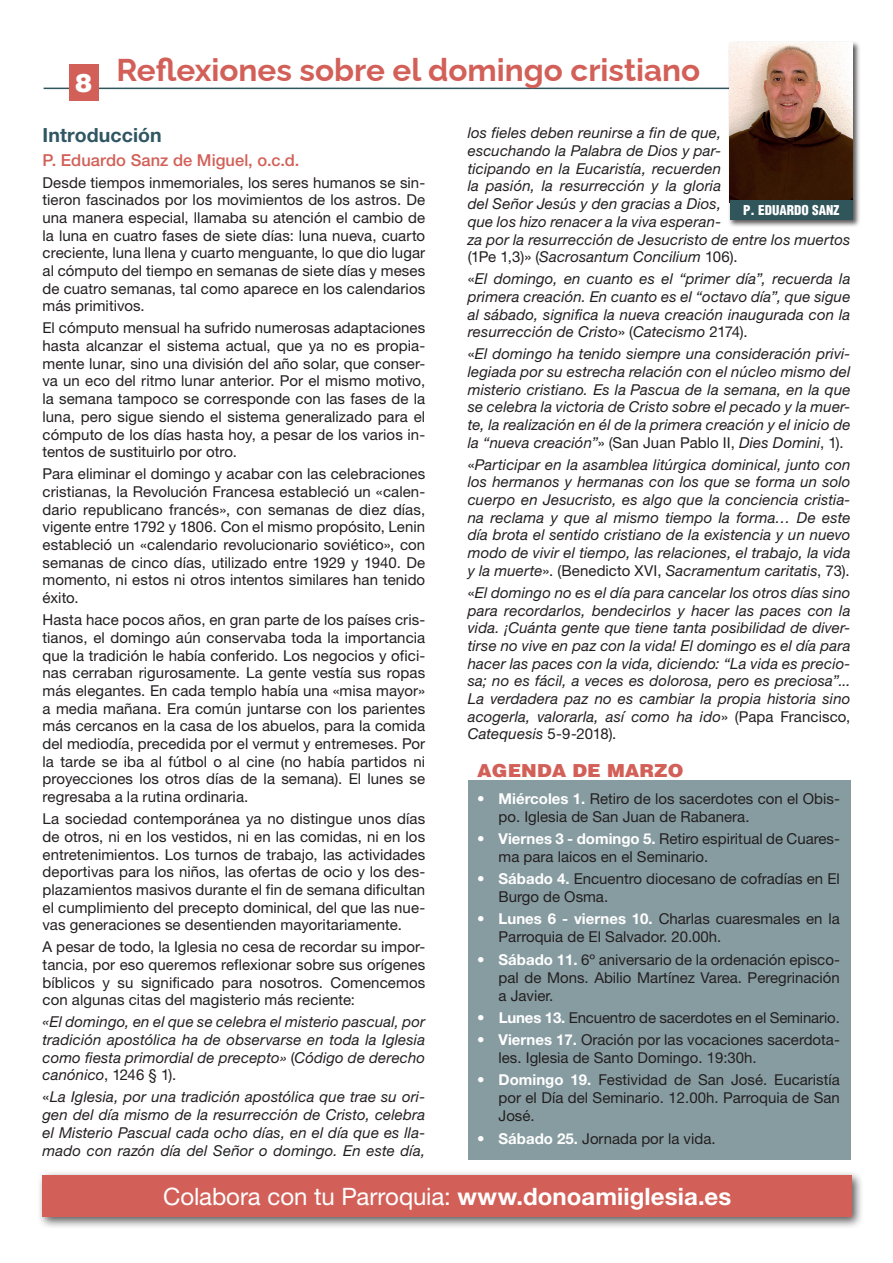
<style>
.page{position:relative;width:893px;height:1263px;background:#fff}
.page>*{position:absolute;margin:0;border:0;box-sizing:border-box;transform-origin:0 0}
.TITULO{font:100 31.5px "Raleway";color:#d26058}
.t1{font:900 25.5px "Helvetica LT Std";color:#fff}
.TEXTO{font:24px "Helvetica Neue LT Std";letter-spacing:-.005em;color:#fff}
.TEXTO-2{font:700 19.5px "Helvetica Neue LT Std";letter-spacing:.005em;color:#2f5662}
.t2{font:900 18px "Helvetica LT Std";color:#d26058;scale:1.05 1}
.TEXTO-3{font:500 16.5px "Helvetica Neue LT Std";letter-spacing:.005em;color:#d26058}
.TEXTO-4{font:15px/17.7px "Helvetica Neue LT Std";color:#231f20;text-align:justify}
.TEXTO-5{font:italic 15px/17.7px "Helvetica Neue LT Std";letter-spacing:.01em;color:#231f20;text-align:justify}
.t3{font:900 condensed 13.2px "Helvetica";color:#fff}
.s1{font-style:normal}
.s2{font-weight:700;color:#fff}
.s3{font-weight:700}
</style>
<div class="page">
<hr style="left:44px;top:88px;width:807px;height:1px;background:#30565c">
<div style="left:69px;top:64px;width:29px;height:37px;background:#d26058"></div>
<div style="left:468px;top:780px;width:382px;height:380px;background:#879ca1"></div>
<div style="left:37px;top:1170px;width:827px;height:59px;background:#231f20;opacity:.75"></div>
<div style="left:43px;top:1175px;width:809px;height:42px;background:#d26058"></div>
<div style="left:728px;top:41px;width:132px;height:186px;background:#231f20;opacity:.75"></div>
<img style="left:730px;top:43px;width:123px;height:157px">
<div style="left:730px;top:200px;width:123px;height:20px;background:#30565c"></div>
<p class="TITULO" style="left:117px;top:44px;width:585px">Reflexiones sobre el domingo cristiano</p>
<p class="TEXTO-5" style="left:468px;top:124px;width:384px;text-align:left">los fieles deben reunirse a fin de que,<br>escuchando la Palabra de Dios y par-<br>ticipando en la Eucaristía, recuerden<br>la pasión, la resurrección y la gloria<br>del Señor Jesús y den gracias a Dios,<br>que los hizo renacer a la viva esperan-<br>za por la resurrección de Jesucristo de entre los muertos <span class="s1">(1Pe 1,3)» (</span>Sacrosantum Concilium <span class="s1">106).</span></p>
<p class="TEXTO-5" style="left:468px;top:270px;width:384px"><span class="s1">«</span>El domingo, en cuanto es el “primer día”, recuerda la primera creación. En cuanto es el “octavo día”, que sigue al sábado, significa la nueva creación inaugurada con la resurrección de Cristo<span class="s1">» (</span>Catecismo <span class="s1">2174).</span></p>
<p class="TEXTO-5" style="left:468px;top:345px;width:384px"><span class="s1">«</span>El domingo ha tenido siempre una consideración privi&shy;legiada por su estrecha relación con el núcleo mismo del misterio cristiano. Es la Pascua de la semana, en la que se celebra la victoria de Cristo sobre el pecado y la muer&shy;te, la realización en él de la primera creación y el inicio de la “nueva creación”<span class="s1">» (San Juan Pablo II,</span> Dies Domini<span class="s1">, 1).</span></p>
<p class="TEXTO-5" style="left:468px;top:455px;width:384px"><span class="s1">«</span>Participar en la asamblea litúrgica dominical, junto con los hermanos y hermanas con los que se forma un solo cuerpo en Jesucristo, es algo que la conciencia cristia&shy;na reclama y que al mismo tiempo la forma… De este día brota el sentido cristiano de la existencia y un nuevo modo de vivir el tiempo, las relaciones, el trabajo, la vida y la muerte<span class="s1">». (Benedicto XVI,</span> Sacramentum caritatis<span class="s1">, 73).</span></p>
<p class="TEXTO-5" style="left:468px;top:583px;width:384px"><span class="s1">«</span>El domingo no es el día para cancelar los otros días sino para recordarlos, bendecirlos y hacer las paces con la vida. ¡Cuánta gente que tiene tanta posibilidad de diver&shy;tirse no vive en paz con la vida! El domingo es el día para hacer las paces con la vida, diciendo: “La vida es precio&shy;sa; no es fácil, a veces es dolorosa, pero es preciosa”...<br>La verdadera paz no es cambiar la propia historia sino acogerla, valorarla, así como ha ido<span class="s1">» (Papa Francisco, </span>Catequesis <span class="s1">5-9-2018).</span></p>
<h2 class="t1" style="left:75px;top:66px;width:19px">8</h2>
<p class="TEXTO-2" style="left:43px;top:122px;width:121px">Introducción</p>
<p class="TEXTO-3" style="left:43px;top:150px;width:259px">P. Eduardo Sanz de Miguel, o.c.d.</p>
<p class="TEXTO-4" style="left:43px;top:173px;width:384px">Desde tiempos inmemoriales, los seres humanos se sin&shy;tieron fascinados por los movimientos de los astros. De una manera especial, llamaba su atención el cambio de la luna en cuatro fases de siete días: luna nueva, cuarto creciente, luna llena y cuarto menguante, lo que dio lugar al cómputo del tiempo en semanas de siete días y meses de cuatro semanas, tal como aparece en los calendarios más primitivos.</p>
<p class="TEXTO-4" style="left:43px;top:319px;width:384px">El cómputo mensual ha sufrido numerosas adaptaciones hasta alcanzar el sistema actual, que ya no es propia&shy;mente lunar, sino una división del año solar, que conser&shy;va un eco del ritmo lunar anterior. Por el mismo motivo, la semana tampoco se corresponde con las fases de la luna, pero sigue siendo el sistema generalizado para el cómputo de los días hasta hoy, a pesar de los varios in&shy;tentos de sustituirlo por otro.</p>
<p class="TEXTO-4" style="left:43px;top:465px;width:384px">Para eliminar el domingo y acabar con las celebraciones cristianas, la Revolución Francesa estableció un «calen&shy;dario republicano francés», con semanas de diez días, vigente entre 1792 y 1806. Con el mismo propósito, Lenin estableció un «calendario revolucionario soviético», con semanas de cinco días, utilizado entre 1929 y 1940. De momento, ni estos ni otros intentos similares han tenido éxito.</p>
<p class="TEXTO-4" style="left:43px;top:611px;width:384px">Hasta hace pocos años, en gran parte de los países cris&shy;tianos, el domingo aún conservaba toda la importancia que la tradición le había conferido. Los negocios y ofici&shy;nas cerraban rigurosamente. La gente vestía sus ropas más elegantes. En cada templo había una «misa mayor» a media mañana. Era común juntarse con los parientes más cercanos en la casa de los abuelos, para la comida del mediodía, precedida por el vermut y entremeses. Por la tarde se iba al fútbol o al cine (no había partidos ni proyecciones los otros días de la semana). El lunes se regresaba a la rutina ordinaria.</p>
<p class="TEXTO-4" style="left:43px;top:810px;width:384px">La sociedad contemporánea ya no distingue unos días de otros, ni en los vestidos, ni en las comidas, ni en los entretenimientos. Los turnos de trabajo, las actividades deportivas para los niños, las ofertas de ocio y los des&shy;plazamientos masivos durante el fin de semana dificultan el cumplimiento del precepto dominical, del que las nue&shy;vas generaciones se desentienden mayoritariamente.</p>
<p class="TEXTO-4" style="left:43px;top:938px;width:384px">A pesar de todo, la Iglesia no cesa de recordar su impor&shy;tancia, por eso queremos reflexionar sobre sus orígenes bíblicos y su significado para nosotros. Comencemos con algunas citas del magisterio más reciente:</p>
<p class="TEXTO-5" style="left:43px;top:1013px;width:384px">«El domingo, en el que se celebra el misterio pascual, por tradición apostólica ha de observarse en toda la Iglesia como fiesta primordial de precepto» <span class="s1">(</span>Código de derecho canónico<span class="s1">, 1246 § 1).</span></p>
<p class="TEXTO-5" style="left:43px;top:1088px;width:384px"><span class="s1">«</span>La Iglesia, por una tradición apostólica que trae su ori&shy;gen del día mismo de la resurrección de Cristo, celebra el Misterio Pascual cada ocho días, en el día que es lla&shy;mado con razón día del Señor o domingo. En este día,</p>
<p class="t3" style="left:743px;top:202px;width:98px">P. EDUARDO SANZ</p>
<p class="t2" style="left:477px;top:759px;width:198px">AGENDA DE MARZO</p>
<p class="TEXTO-4" style="left:499px;top:789px;width:343px;text-indent:-21px"><span class="s2">• Miércoles 1.</span> Retiro de los sacerdotes con el Obis&shy;po. Iglesia de San Juan de Rabanera.</p>
<p class="TEXTO-4" style="left:499px;top:829px;width:343px;text-indent:-21px"><span class="s2">• Viernes 3 - domingo 5.</span> Retiro espiritual de Cuares&shy;ma para laicos en el Seminario.</p>
<p class="TEXTO-4" style="left:499px;top:869px;width:343px;text-indent:-21px"><span class="s2">• Sábado 4.</span> Encuentro diocesano de cofradías en El<br>Burgo de Osma.</p>
<p class="TEXTO-4" style="left:499px;top:910px;width:343px;text-indent:-21px"><span class="s2">• Lunes 6 - viernes 10.</span> Charlas cuaresmales en la<br>Parroquia de El Salvador. 20.00h.</p>
<p class="TEXTO-4" style="left:499px;top:950px;width:343px;text-indent:-21px"><span class="s2">• Sábado 11.</span> 6º aniversario de la ordenación episco&shy;pal de Mons. Abilio Martínez Varea. Peregrinación a Javier.</p>
<p class="TEXTO-4" style="left:477px;top:1008px;width:364px"><span class="s2">• Lunes 13.</span> Encuentro de sacerdotes en el Seminario.</p>
<p class="TEXTO-4" style="left:499px;top:1030px;width:343px;text-indent:-21px"><span class="s2">• Viernes 17.</span> Oración por las vocaciones sacerdota&shy;les. Iglesia de Santo Domingo. 19:30h.</p>
<p class="TEXTO-4" style="left:499px;top:1071px;width:343px;text-indent:-21px"><span class="s2">• Domingo 19.</span> Festividad de San José. Eucaristía por el Día del Seminario. 12.00h. Parroquia de San José.</p>
<p class="TEXTO-4" style="left:477px;top:1129px;width:240px"><span class="s2">• Sábado 25.</span> Jornada por la vida.</p>
<p class="TEXTO" style="left:163px;top:1182px;width:570px">Colabora con tu Parroquia: <span class="s3">www.donoamiiglesia.es</span></p>
</div>
